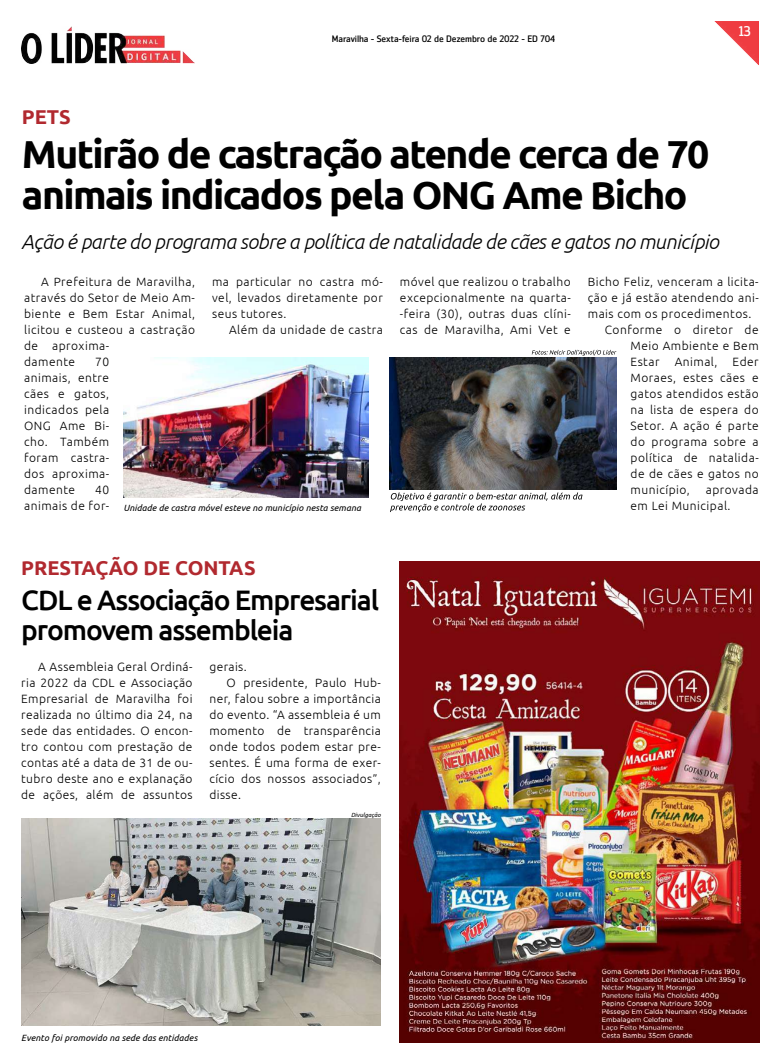
<style>
.page{position:relative;width:780px;height:1063px;background:#fff}
.page>*{position:absolute;margin:0;border:0;box-sizing:border-box;transform-origin:0 0}
.t1{font:700 39px/41px "Ubuntu";letter-spacing:-.04em;color:#000}
.t2{font:500 28.2px/30px "Ubuntu";letter-spacing:-.04em;color:#000}
.t3{font:italic 300 20.3px "Ubuntu";letter-spacing:-.02em;color:#000}
.t4{font:700 20px "Ubuntu";color:#b1292f}
.t5{font:14px "Zemestro Std";color:#fff}
.t6{font:300 12px/16px "Ubuntu";letter-spacing:.04em;color:#000;text-align:justify}
.t7{font:9.3px "Zemestro Std";letter-spacing:-.01em;color:#000}
.t8{font:italic 9px "Ubuntu";letter-spacing:.01em;color:#000}
.t9{font:italic 6px "Ubuntu";letter-spacing:.01em;color:#000}
</style>
<div class="page">
<img style="left:714px;top:21px;width:44px;height:44px">
<img style="left:22px;top:26px;width:172px;height:38px">
<img style="left:399px;top:561px;width:360px;height:481px">
<img style="left:21px;top:819px;width:360px;height:207px">
<img style="left:123px;top:358px;width:246px;height:139px">
<img style="left:390px;top:358px;width:226px;height:132px">
<svg style="left:531px;top:350px;width:85px;height:6px"></svg>
<svg style="left:390px;top:492px;width:192px;height:20px"></svg>
<p class="t7" style="left:332px;top:33px;width:225px">Maravilha - Sexta-feira 02 de Dezembro de 2022 - ED 704</p>
<p class="t5" style="left:738px;top:23px;width:14px">13</p>
<h3 class="t4" style="left:22px;top:105px;width:50px">PETS</h3>
<h1 class="t1" style="left:22px;top:133px;width:689px">Mutirão de castração atende cerca de 70 animais indicados pela ONG Ame Bicho</h1>
<h3 class="t3" style="left:21px;top:230px;width:699px">Ação é parte do programa sobre a política de natalidade de cães e gatos no município</h3>
<p class="t6" style="left:24px;top:273px;width:172px;text-align:left;text-indent:17px">A Prefeitura de Maravilha, através do Setor de Meio Am&shy;biente e Bem Estar Animal, licitou e custeou a castração de aproxima-<br>damente</p>
<p class="t6" style="left:400px;top:273px;width:172px">móvel que realizou o trabalho excepcionalmente na quarta--feira (30), outras duas clíni&shy;cas de Maravilha, Ami Vet e</p>
<p class="t6" style="left:587px;top:273px;width:172px">Bicho Feliz, venceram a licita-</p>
<p class="t6" style="left:212px;top:273px;width:172px">ma particular no castra mó&shy;vel, levados diretamente por seus tutores.</p>
<p class="t6" style="left:229px;top:321px;width:155px">Além da unidade de castra</p>
<p class="t6" style="left:587px;top:289px;width:172px">ção e já estão atendendo ani-</p>
<p class="t6" style="left:587px;top:305px;width:165px">mais com os procedimentos.</p>
<p class="t6" style="left:605px;top:321px;width:155px">Conforme o diretor de</p>
<p class="t6" style="left:630px;top:337px;width:130px">Meio Ambiente e Bem</p>
<p class="t6" style="left:630px;top:353px;width:30px">Estar</p>
<p class="t6" style="left:674px;top:353px;width:44px">Animal,</p>
<p class="t6" style="left:630px;top:353px;width:130px;text-indent:102px">Eder Moraes, estes cães e gatos atendidos estão na lista de espera do Setor. A ação é parte do programa sobre a política de natalida&shy;de de cães e gatos no município,</p>
<p class="t6" style="left:24px;top:353px;width:86px;text-indent:71px">70 animais, entre cães e gatos, indicados pela ONG Ame Bi&shy;cho. Também foram castra&shy;dos aproxima&shy;damente</p>
<p class="t6" style="left:705px;top:481px;width:54px">aprovada</p>
<p class="t6" style="left:24px;top:481px;width:86px;text-align:right">40<br>animais de for-</p>
<p class="t8" style="left:123px;top:502px;width:239px">Unidade de castra móvel esteve no município nesta semana</p>
<p class="t6" style="left:630px;top:497px;width:101px">em Lei Municipal.</p>
<h3 class="t4" style="left:21px;top:556px;width:236px">PRESTAÇÃO DE CONTAS</h3>
<h2 class="t2" style="left:21px;top:584px;width:359px">CDL e Associação Empresarial promovem assembleia</h2>
<p class="t6" style="left:21px;top:658px;width:173px;text-indent:17px">A Assembleia Geral Ordiná&shy;ria 2022 da CDL e Associação Empresarial de Maravilha foi realizada no último dia 24, na sede das entidades. O encon&shy;tro contou com prestação de contas até a data de 31 de ou&shy;tubro deste ano e explanação de ações, além de assuntos</p>
<p class="t6" style="left:209px;top:658px;width:39px">gerais.</p>
<p class="t6" style="left:226px;top:674px;width:156px">O presidente, Paulo Hub-</p>
<p class="t6" style="left:209px;top:690px;width:173px">ner, falou sobre a importância</p>
<p class="t6" style="left:209px;top:706px;width:173px">do evento. “A assembleia é um</p>
<p class="t6" style="left:209px;top:722px;width:173px">momento de transparência</p>
<p class="t6" style="left:209px;top:738px;width:173px">onde todos podem estar pre-</p>
<p class="t6" style="left:209px;top:754px;width:173px">sentes. É uma forma de exer-</p>
<p class="t6" style="left:209px;top:770px;width:173px">cício dos nossos associados”,</p>
<p class="t6" style="left:209px;top:786px;width:33px">disse.</p>
<p class="t8" style="left:21px;top:1032px;width:178px">Evento foi promovido na sede das entidades</p>
<p class="t9" style="left:351px;top:811px;width:31px">Divulgação</p>
</div>
